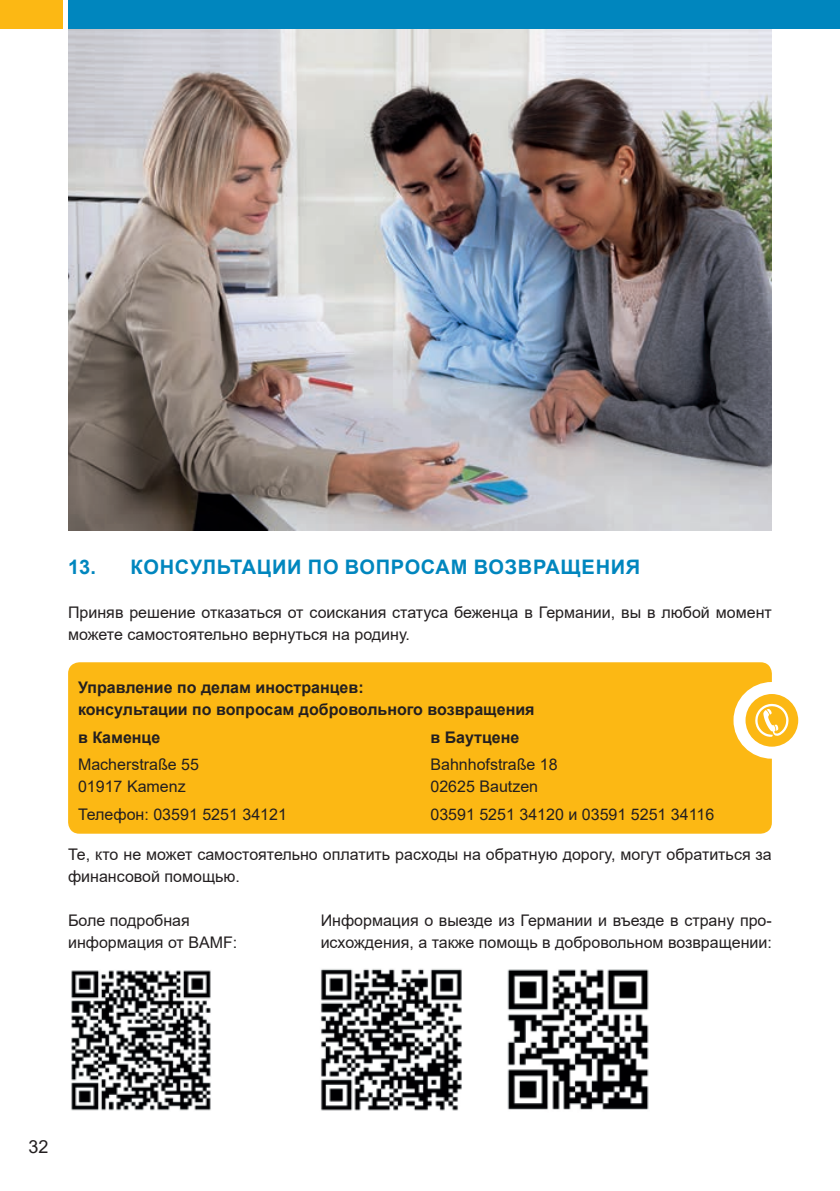
<style>
.page{position:relative;width:840px;height:1191px;background:#fff}
.page>*{position:absolute;margin:0;border:0;box-sizing:border-box;transform-origin:0 0}
.t1{font:700 20px "Arial";letter-spacing:.035em;color:#0086be}
.t2{font:18px "Arial";color:#231f20}
.t3{font:16px/22px "Arial";color:#231f20}
.t4{font:700 16px/22px "Arial";color:#231f20}
</style>
<div class="page">
<div style="left:68px;top:662px;width:703px;height:171px;background:#fcb814;border-radius:11px"></div>
<svg style="left:739px;top:688px;width:64px;height:64px"></svg>
<div style="left:733px;top:682px;width:76px;height:76px;border:12px solid #fff;border-radius:50%"></div>
<svg style="left:754px;top:704px;width:34px;height:33px"></svg>
<img style="left:68px;top:28px;width:703px;height:502px">
<img style="left:71px;top:970px;width:140px;height:141px">
<img style="left:320px;top:969px;width:142px;height:142px">
<img style="left:507px;top:969px;width:142px;height:141px">
<div style="left:68px;top:0;width:771px;height:28px;background:#0086be"></div>
<div style="left:0;top:0;width:62px;height:28px;background:#fcb814"></div>
<p class="t1" style="left:68px;top:553px;width:573px">13. КОНСУЛЬТАЦИИ ПО ВОПРОСАМ ВОЗВРАЩЕНИЯ</p>
<p class="t3" style="left:68px;top:601px;width:704px">Приняв решение отказаться от соискания статуса беженца в Германии, вы в любой момент можете самостоятельно вернуться на родину.</p>
<p class="t4" style="left:78px;top:676px;width:458px">Управление по делам иностранцев:<br>консультации по вопросам добровольного возвращения</p>
<p class="t4" style="left:78px;top:726px;width:84px">в Каменце</p>
<p class="t4" style="left:430px;top:726px;width:90px">в Баутцене</p>
<p class="t3" style="left:78px;top:753px;width:122px">Macherstraße 55</p>
<p class="t3" style="left:430px;top:753px;width:129px">Bahnhofstraße 18</p>
<p class="t3" style="left:78px;top:775px;width:109px">01917 Kamenz</p>
<p class="t3" style="left:430px;top:775px;width:109px">02625 Bautzen</p>
<p class="t3" style="left:78px;top:803px;width:210px">Телефон: 03591 5251 34121</p>
<p class="t3" style="left:430px;top:803px;width:285px">03591 5251 34120 и 03591 5251 34116</p>
<p class="t3" style="left:68px;top:843px;width:704px">Те, кто не может самостоятельно оплатить расходы на обратную дорогу, могут обратиться за финансовой помощью.</p>
<p class="t3" style="left:68px;top:909px;width:171px">Боле подробная информация от BAMF:</p>
<p class="t3" style="left:320px;top:909px;width:452px">Информация о выезде из Германии и въезде в страну про&shy;исхождения, а также помощь в добровольном возвращении:</p>
<p class="t2" style="left:28px;top:1134px;width:22px">32</p>
</div>
